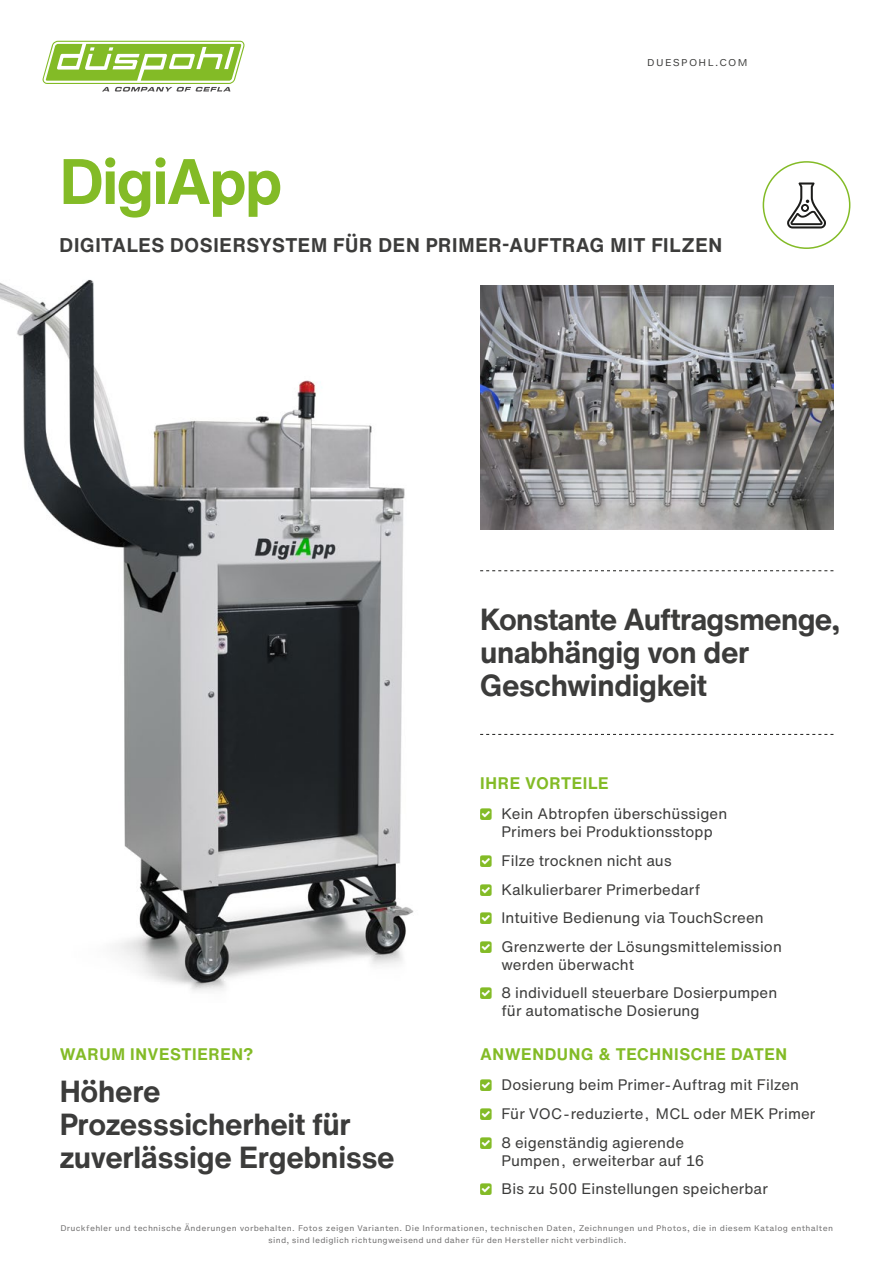
<style>
.page{position:relative;width:893px;height:1263px;background:#fff}
.page>*{position:absolute;margin:0;border:0;box-sizing:border-box;transform-origin:0 0}
.t1{font:700 63px "Helvetica Now Text";letter-spacing:-.03em;color:#83bb26}
.t2{font:700 30px/33px "Helvetica Now Text";letter-spacing:-.015em;color:#3c3c3b}
.t3{font:700 19.5px "Helvetica Now Text";letter-spacing:.04em;color:#3c3c3b}
.t4{font:700 16.5px "Helvetica Now Text";letter-spacing:.04em;color:#83bb26}
.t5{font:15px/28.7px "Helvetica Now Text";letter-spacing:.005em;color:#3c3c3b}
.t6{font:9px "Helvetica Now Micro";letter-spacing:.145em;color:#3c3c3b}
.t7{font:7.5px/12px "Helvetica Now Micro";letter-spacing:.03em;color:#706f6f;text-align:center}
</style>
<div class="page">
<img style="left:0;top:279px;width:414px;height:712px">
<svg style="left:480px;top:734px;width:353px;height:1px"></svg>
<svg style="left:480px;top:570px;width:353px;height:1px"></svg>
<div style="left:763px;top:161px;width:87px;height:88px;border:2px solid #83bb26;border-radius:50%"></div>
<svg style="left:787px;top:182px;width:39px;height:46px"></svg>
<img style="left:480px;top:285px;width:353px;height:245px">
<svg style="left:43px;top:41px;width:201px;height:51px"></svg>
<p class="t6" style="left:647px;top:56px;width:102px">DUESPOHL.COM</p>
<h1 class="t1" style="left:60px;top:134px;width:224px">DigiApp</h1>
<h3 class="t3" style="left:60px;top:230px;width:664px">DIGITALES DOSIERSYSTEM FÜR DEN PRIMER-AUFTRAG MIT FILZEN</h3>
<h2 class="t2" style="left:480px;top:602px;width:362px">Konstante Auftragsmenge, unabhängig von der<br>Geschwindigkeit</h2>
<p class="t4" style="left:60px;top:1041px;width:195px">WARUM INVESTIEREN?</p>
<h2 class="t2" style="left:60px;top:1074px;width:337px">Höhere<br>Prozesssicherheit für zuverlässige Ergebnisse</h2>
<p class="t4" style="left:480px;top:770px;width:130px">IHRE VORTEILE</p>
<p class="t5" style="left:501px;top:804px;width:227px;line-height:18px">Kein Abtropfen überschüssigen<br>Primers bei Produktionsstopp</p>
<p class="t5" style="left:501px;top:846px;width:282px">Filze trocknen nicht aus<br>Kalkulierbarer Primerbedarf<br>Intuitive Bedienung via TouchScreen Grenzwerte der Lösungsmittelemission</p>
<p class="t5" style="left:501px;top:950px;width:277px">werden überwacht<br>8 individuell steuerbare Dosierpumpen</p>
<p class="t5" style="left:501px;top:996px;width:200px">für automatische Dosierung</p>
<p class="t4" style="left:480px;top:1041px;width:308px">ANWENDUNG &amp; TECHNISCHE DATEN</p>
<p class="t5" style="left:501px;top:1070px;width:315px">Dosierung beim Primer-Auftrag mit Filzen<br>Für VOC-reduzierte, MCL oder MEK Primer<br>8 eigenständig agierende</p>
<p class="t5" style="left:501px;top:1145px;width:268px">Pumpen, erweiterbar auf 16<br>Bis zu 500 Einstellungen speicherbar</p>
<p class="t7" style="left:60px;top:1222px;width:774px">Druckfehler und technische Änderungen vorbehalten. Fotos zeigen Varianten. Die Informationen, technischen Daten, Zeichnungen und Photos, die in diesem Katalog enthalten sind, sind lediglich richtungweisend und daher für den Hersteller nicht verbindlich.</p>
</div>
